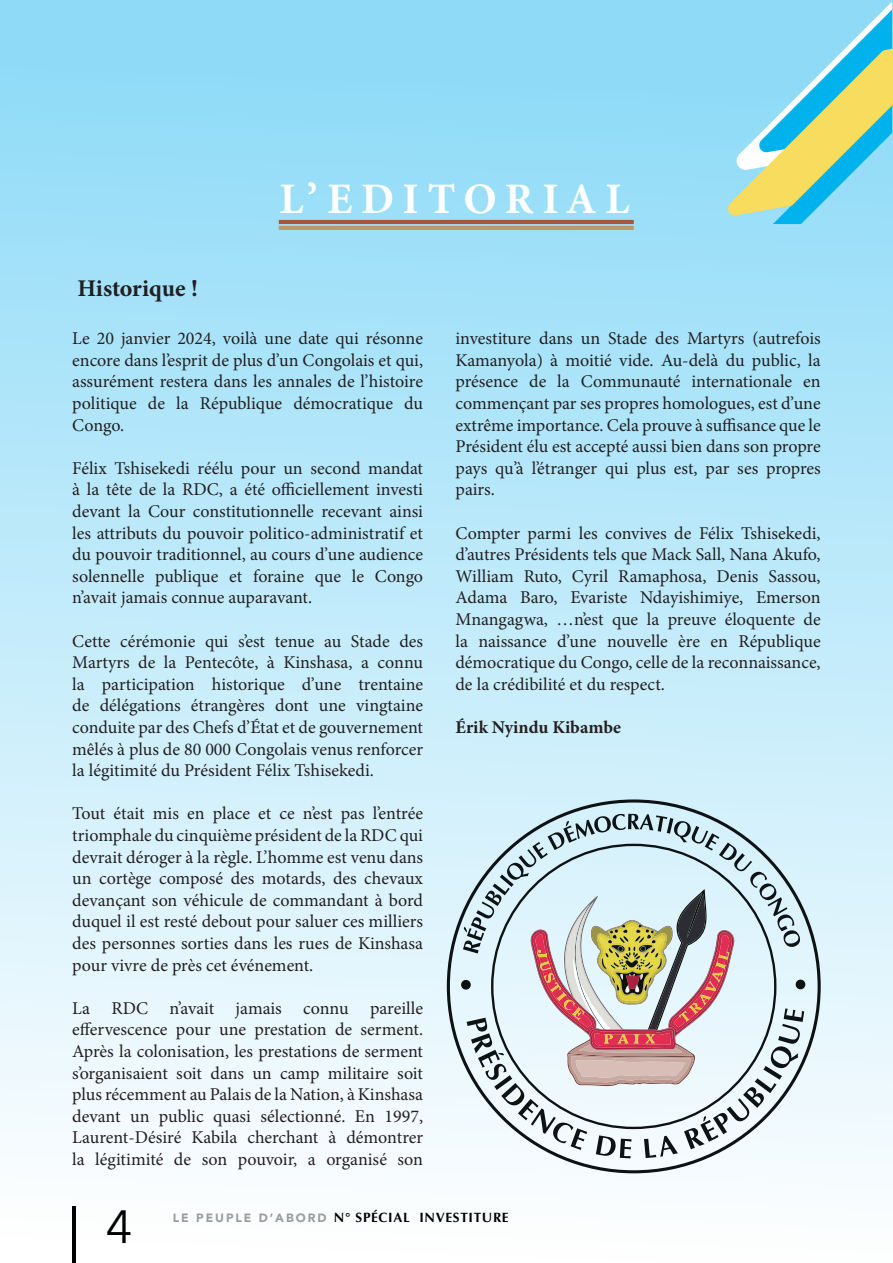
<style>
.page{position:relative;width:893px;height:1263px;background:#fff}
.page>*{position:absolute;margin:0;border:0;box-sizing:border-box;transform-origin:0 0}
.t1{font:46.5px "Avenir Next";color:#000}
.t2{font:700 43.5px "Minion Pro";letter-spacing:.195em;color:#fff}
.t3{font:700 24px "Minion Pro";letter-spacing:-.005em;color:#231f20}
.t4{font:18px/21.6px "Minion Pro";color:#231f20;text-align:justify}
.t5{font:700 18px "Minion Pro";color:#231f20}
.t6{font:700 13.5px "Optima";letter-spacing:.05em;color:#000}
.s1{font-family:"Avenir";font-weight:900;font-size:12px;color:#9b9da0}
</style>
<div class="page">
<hr style="left:72px;top:1206px;width:3px;height:57px;background:#000">
<div style="left:0;top:0;width:893px;height:1262px;background:linear-gradient(to bottom,#89d9f7,#fffefe)"></div>
<hr style="left:279px;top:220px;width:355px;height:4px;background:#a7553f">
<hr style="left:279px;top:226px;width:355px;height:4px;background:#bc9767">
<svg style="left:725px;top:1px;width:168px;height:223px;background:#94d5d1"></svg>
<svg style="left:447px;top:799px;width:374px;height:374px"></svg>
<svg style="left:463px;top:814px;width:341px;height:344px;background:#cad0d2"></svg>
<h3 class="t3" style="left:77px;top:271px;width:122px">Historique !</h3>
<h2 class="t2" style="left:279px;top:168px;width:351px">L’EDITORIAL</h2>
<p class="t4" style="left:72px;top:328px;width:352px">Le 20 janvier 2024, voilà une date qui résonne encore dans l’esprit de plus d’un Congolais et qui, assurément restera dans les annales de l’histoire politique de la République démocratique du Congo.</p>
<p class="t4" style="left:72px;top:457px;width:352px">Félix Tshisekedi réélu pour un second mandat à la tête de la RDC, a été officiellement investi devant la Cour constitutionnelle recevant ainsi les attributs du pouvoir politico-administratif et du pouvoir traditionnel, au cours d’une audience solennelle publique et foraine que le Congo n’avait jamais connue auparavant.</p>
<p class="t4" style="left:72px;top:630px;width:352px">Cette cérémonie qui s’est tenue au Stade des Martyrs de la Pentecôte, à Kinshasa, a connu la participation historique d’une trentaine de délégations étrangères dont une vingtaine conduite par des Chefs d’État et de gouvernement mêlés à plus de 80 000 Congolais venus renforcer la légitimité du Président Félix Tshisekedi.</p>
<p class="t4" style="left:72px;top:803px;width:352px">Tout était mis en place et ce n’est pas l’entrée triomphale du cinquième président de la RDC qui devrait déroger à la règle. L’homme est venu dans un cortège composé des motards, des chevaux devançant son véhicule de commandant à bord duquel il est resté debout pour saluer ces milliers des personnes sorties dans les rues de Kinshasa pour vivre de près cet événement.</p>
<p class="t4" style="left:72px;top:997px;width:352px">La RDC n’avait jamais connu pareille effervescence pour une prestation de serment.<br>Après la colonisation, les prestations de serment s’organisaient soit dans un camp militaire soit plus récemment au Palais de la Nation, à Kinshasa devant un public quasi sélectionné. En 1997, Laurent-Désiré Kabila cherchant à démontrer la légitimité de son pouvoir, a organisé son</p>
<p class="t4" style="left:455px;top:328px;width:367px">investiture dans un Stade des Martyrs (autrefois Kamanyola) à moitié vide. Au-delà du public, la présence de la Communauté internationale en commençant par ses propres homologues, est d’une extrême importance. Cela prouve à suffisance que le Président élu est accepté aussi bien dans son propre pays qu’à l’étranger qui plus est, par ses propres pairs.</p>
<p class="t4" style="left:455px;top:522px;width:367px">Compter parmi les convives de Félix Tshisekedi, d’autres Présidents tels que Mack Sall, Nana Akufo, William Ruto, Cyril Ramaphosa, Denis Sassou, Adama Baro, Evariste Ndayishimiye, Emerson Mnangagwa, …n’est que la preuve éloquente de la naissance d’une nouvelle ère en République démocratique du Congo, celle de la reconnaissance, de la crédibilité et du respect.</p>
<p class="t5" style="left:455px;top:714px;width:167px">Érik Nyindu Kibambe</p>
<h1 class="t1" style="left:106px;top:1187px;width:28px">4</h1>
<p class="t6" style="left:173px;top:1210px;width:337px"><span class="s1">LE PEUPLE D’ABORD</span> N° SPÉCIAL INVESTITURE</p>
</div>
